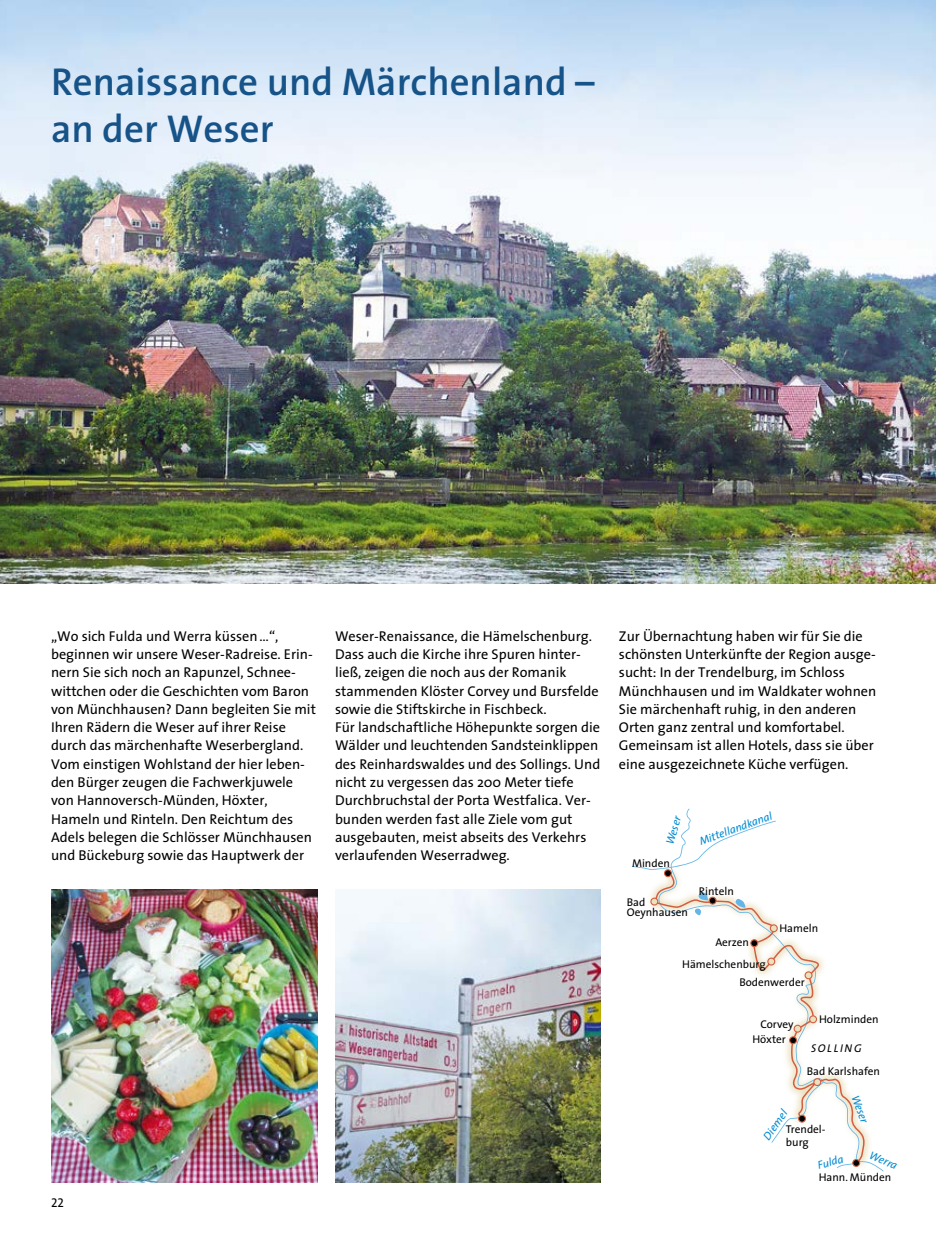
<style>
.page{position:relative;width:936px;height:1234px;background:#fff}
.page>*{position:absolute;margin:0;border:0;box-sizing:border-box;transform-origin:0 0}
.t1{font:600 39px/47.2px "The Sans";color:#165388}
.t2{font:14.25px/18.3px "The Sans";color:#000}
.t3{font:12.75px "The Sans Caps";color:#000}
.t4{font:11.25px/14.9px "The Sans";color:#000}
.t5{font:italic 11.25px "The Sans";color:#008bd2}
.t6{font:italic 11.25px "The Sans";letter-spacing:.15em;color:#000}
</style>
<div class="page">
<img style="left:0;top:0;width:935px;height:583px">
<img style="left:335px;top:889px;width:266px;height:292px">
<img style="left:51px;top:889px;width:266px;height:292px">
<svg style="left:631px;top:820px;width:252px;height:351px"></svg>
<h1 class="t1" style="left:51px;top:57px;width:545px">Renaissance und Märchenland – an der Weser</h1>
<p class="t2" style="left:51px;top:626px;width:266px">„Wo sich Fulda und Werra küssen…“, beginnen wir unsere Weser-Radreise. Erin&shy;nern Sie sich noch an Rapunzel, Schnee&shy;wittchen oder die Geschichten vom Baron von Münchhausen? Dann begleiten Sie mit Ihren Rädern die Weser auf ihrer Reise durch das märchenhafte Weserbergland.<br>Vom einstigen Wohlstand der hier leben&shy;den Bürger zeugen die Fachwerkjuwele von Hannoversch-Münden, Höxter, Hameln und Rinteln. Den Reichtum des Adels belegen die Schlösser Münchhausen und Bückeburg sowie das Hauptwerk der</p>
<p class="t2" style="left:335px;top:626px;width:267px">Weser-Renaissance, die Hämelschenburg.<br>Dass auch die Kirche ihre Spuren hinter&shy;ließ, zeigen die noch aus der Romanik stammenden Klöster Corvey und Bursfelde sowie die Stiftskirche in Fischbeck.<br>Für landschaftliche Höhepunkte sorgen die Wälder und leuchtenden Sandsteinklippen des Reinhardswaldes und des Sollings. Und nicht zu vergessen das 200 Meter tiefe Durchbruchstal der Porta Westfalica. Ver&shy;bunden werden fast alle Ziele vom gut ausgebauten, meist abseits des Verkehrs verlaufenden Weserradweg.</p>
<p class="t3" style="left:51px;top:1191px;width:14px">22</p>
<p class="t2" style="left:619px;top:626px;width:259px">Zur Übernachtung haben wir für Sie die schönsten Unterkünfte der Region ausge&shy;sucht: In der Trendelburg, im Schloss Münchhausen und im Waldkater wohnen Sie märchenhaft ruhig, in den anderen Orten ganz zentral und komfortabel.<br>Gemeinsam ist allen Hotels, dass sie über eine ausgezeichnete Küche verfügen.</p>
<p class="t5" style="left:660px;top:841px;width:31px;rotate:-74deg">Weser</p>
<p class="t4" style="left:632px;top:854px;width:39px">Minden</p>
<p class="t4" style="left:626px;top:896px;width:63px;line-height:9.6px">Bad<br>Oeynhausen</p>
<p class="t5" style="left:696px;top:832px;width:78px;rotate:-20deg">Mittellandkanal</p>
<p class="t4" style="left:699px;top:882px;width:36px">Rinteln</p>
<p class="t4" style="left:779px;top:919px;width:40px">Hameln</p>
<p class="t4" style="left:715px;top:934px;width:35px">Aerzen</p>
<p class="t4" style="left:739px;top:974px;width:67px">Bodenwerder</p>
<p class="t4" style="left:682px;top:956px;width:85px">Hämelschenburg</p>
<p class="t4" style="left:752px;top:1016px;width:42px;text-indent:8px">Corvey<br>Höxter</p>
<p class="t4" style="left:819px;top:1011px;width:61px">Holzminden</p>
<p class="t6" style="left:811px;top:1038px;width:52px">SOLLING</p>
<p class="t4" style="left:806px;top:1063px;width:75px">Bad Karlshafen</p>
<p class="t5" style="left:758px;top:1132px;width:35px;rotate:-55deg">Diemel</p>
<p class="t4" style="left:786px;top:1122px;width:41px;line-height:12.5px">Trendel&shy;burg</p>
<p class="t5" style="left:863px;top:1091px;width:31px;rotate:70deg">Weser</p>
<p class="t5" style="left:873px;top:1145px;width:31px;rotate:23deg">Werra</p>
<p class="t5" style="left:815px;top:1156px;width:28px;rotate:-16deg">Fulda</p>
<p class="t4" style="left:818px;top:1169px;width:74px">Hann. Münden</p>
</div>
